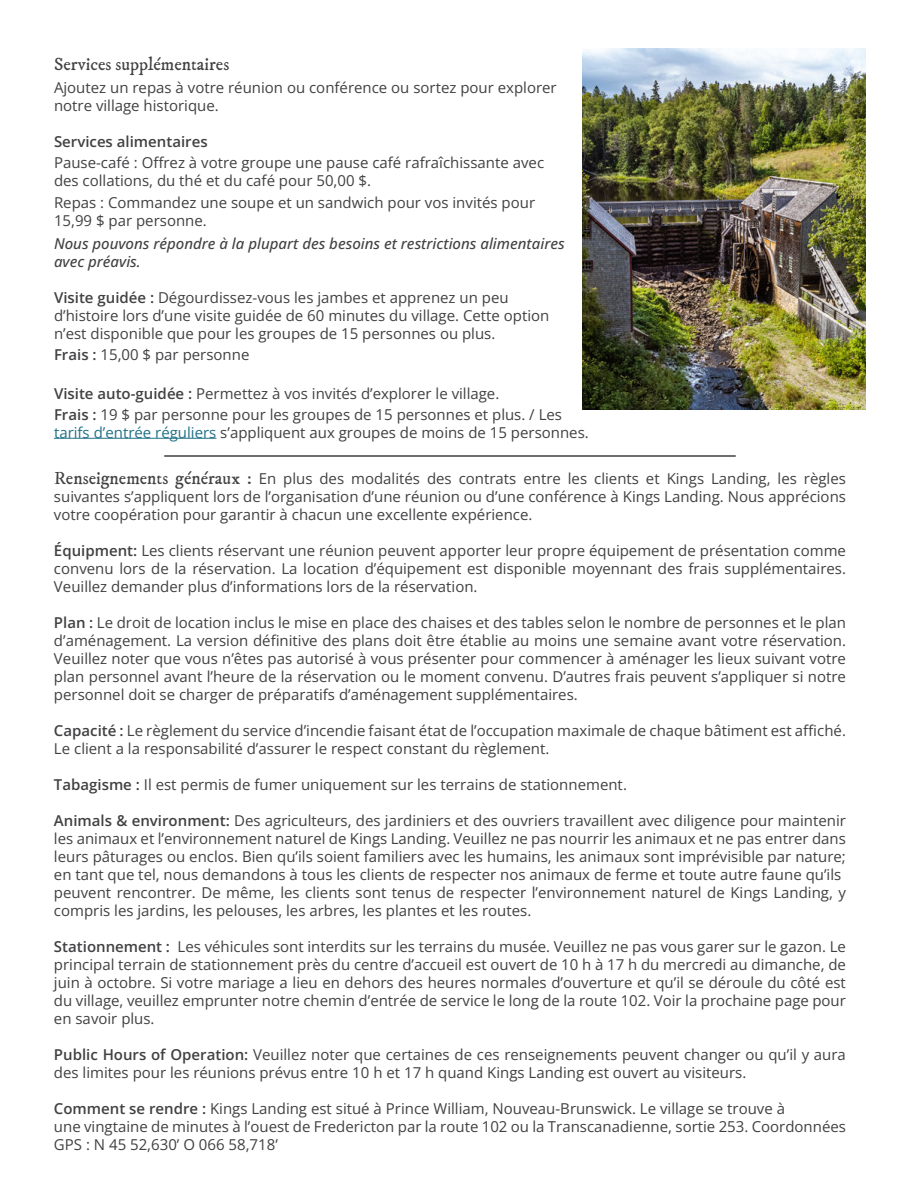
<style>
.page{position:relative;width:900px;height:1200px;background:#fff}
.page>*{position:absolute;margin:0;border:0;box-sizing:border-box;transform-origin:0 0}
.t1{font:18px "IM FELL DW Pica Roman";color:#414042}
.t2{font:15px/18px "Open Sans";color:#414042}
.t3{font:italic 500 15px/18px "Open Sans";color:#414042}
.t4{font:600 15px "Open Sans";color:#414042}
.s1{font-weight:600}
.s2{color:#207286}
.s3{font-family:"IM FELL DW Pica Roman";font-size:18px}
</style>
<div class="page">
<hr style="left:54px;top:438px;width:162px;height:1px;background:#207286">
<img style="left:582px;top:48px;width:284px;height:362px">
<hr style="left:164px;top:455px;width:572px;height:2px;background:#414042">
<p class="t1" style="left:54px;top:56px;width:177px">Services supplémentaires</p>
<p class="t2" style="left:54px;top:78px;width:504px">Ajoutez un repas à votre réunion ou conférence ou sortez pour explorer notre village historique.</p>
<p class="t4" style="left:54px;top:135px;width:155px">Services alimentaires</p>
<p class="t2" style="left:54px;top:153px;width:492px">Pause-café : Offrez à votre groupe une pause café rafraîchissante avec des collations, du thé et du café pour 50,00 $.</p>
<p class="t2" style="left:54px;top:193px;width:483px">Repas : Commandez une soupe et un sandwich pour vos invités pour<br>15,99 $ par personne.</p>
<p class="t3" style="left:54px;top:236px;width:512px">Nous pouvons répondre à la plupart des besoins et restrictions alimentaires avec préavis.</p>
<p class="t2" style="left:54px;top:288px;width:497px"><span class="s1">Visite guidée :</span> Dégourdissez-vous les jambes et apprenez un peu d’histoire lors d’une visite guidée de 60 minutes du village. Cette option n’est disponible que pour les groupes de 15 personnes ou plus.</p>
<p class="t2" style="left:54px;top:347px;width:197px"><span class="s1">Frais :</span> 15,00 $ par personne</p>
<p class="t2" style="left:54px;top:382px;width:510px;line-height:21px"><span class="s1">Visite auto-guidée :</span> Permettez à vos invités d’explorer le village.<br><span class="s1">Frais :</span> 19 $ par personne pour les groupes de 15 personnes et plus. / Les</p>
<p class="t2" style="left:54px;top:425px;width:536px"><span class="s2">tarifs d’entrée réguliers</span> s’appliquent aux groupes de moins de 15 personnes.</p>
<p class="t2" style="left:54px;top:471px;width:794px;text-align:justify"><span class="s3">Renseignements généraux :</span> En plus des modalités des contrats entre les clients et Kings Landing, les règles suivantes s’appliquent lors de l’organisation d’une réunion ou d’une conférence à Kings Landing. Nous apprécions votre coopération pour garantir à chacun une excellente expérience.</p>
<p class="t2" style="left:54px;top:543px;width:794px;text-align:justify"><span class="s1">Équipment:</span> Les clients réservant une réunion peuvent apporter leur propre équipement de présentation comme convenu lors de la réservation. La location d’équipement est disponible moyennant des frais supplémentaires.<br>Veuillez demander plus d’informations lors de la réservation.</p>
<p class="t2" style="left:54px;top:615px;width:794px;text-align:justify"><span class="s1">Plan :</span> Le droit de location inclus le mise en place des chaises et des tables selon le nombre de personnes et le plan d’aménagement. La version définitive des plans doit être établie au moins une semaine avant votre réservation.<br>Veuillez noter que vous n’êtes pas autorisé à vous présenter pour commencer à aménager les lieux suivant votre plan personnel avant l’heure de la réservation ou le moment convenu. D’autres frais peuvent s’appliquer si notre personnel doit se charger de préparatifs d’aménagement supplémentaires.</p>
<p class="t2" style="left:54px;top:721px;width:793px"><span class="s1">Capacité :</span> Le règlement du service d’incendie faisant état de l’occupation maximale de chaque bâtiment est affiché.<br>Le client a la responsabilité d’assurer le respect constant du règlement.</p>
<p class="t2" style="left:54px;top:777px;width:574px"><span class="s1">Tabagisme :</span> Il est permis de fumer uniquement sur les terrains de stationnement.</p>
<p class="t2" style="left:54px;top:813px;width:794px"><span class="s1">Animals &amp; environment:</span> Des agriculteurs, des jardiniers et des ouvriers travaillent avec diligence pour maintenir les animaux et l’environnement naturel de Kings Landing. Veuillez ne pas nourrir les animaux et ne pas entrer dans leurs pâturages ou enclos. Bien qu’ils soient familiers avec les humains, les animaux sont imprévisible par nature; en tant que tel, nous demandons à tous les clients de respecter nos animaux de ferme et toute autre faune qu’ils peuvent rencontrer. De même, les clients sont tenus de respecter l’environnement naturel de Kings Landing, y compris les jardins, les pelouses, les arbres, les plantes et les routes.</p>
<p class="t2" style="left:54px;top:937px;width:793px;text-align:justify"><span class="s1">Stationnement :</span> Les véhicules sont interdits sur les terrains du musée. Veuillez ne pas vous garer sur le gazon. Le principal terrain de stationnement près du centre d’accueil est ouvert de 10 h à 17 h du mercredi au dimanche, de juin à octobre. Si votre mariage a lieu en dehors des heures normales d’ouverture et qu’il se déroule du côté est du village, veuillez emprunter notre chemin d’entrée de service le long de la route 102. Voir la prochaine page pour en savoir plus.</p>
<p class="t2" style="left:54px;top:1045px;width:793px"><span class="s1">Public Hours of Operation:</span> Veuillez noter que certaines de ces renseignements peuvent changer ou qu’il y aura des limites pour les réunions prévus entre 10 h et 17 h quand Kings Landing est ouvert au visiteurs.</p>
<p class="t2" style="left:54px;top:1099px;width:794px"><span class="s1">Comment se rendre :</span> Kings Landing est situé à Prince William, Nouveau-Brunswick. Le village se trouve à<br>une vingtaine de minutes à l’ouest de Fredericton par la route 102 ou la Transcanadienne, sortie 253. Coordonnées<br>GPS : N 45 52,630’ O 066 58,718’</p>
</div>
